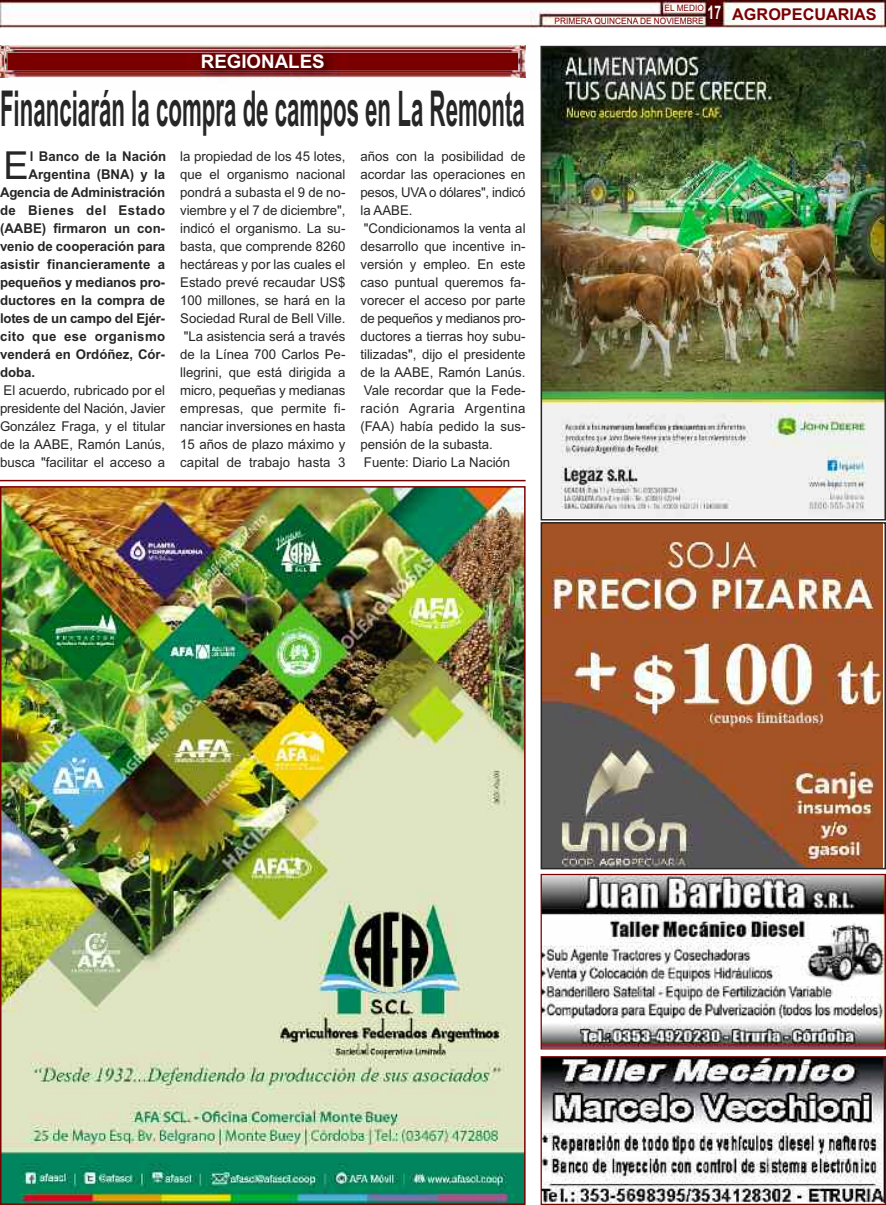
<style>
.page{position:relative;width:886px;height:1205px;background:#fff}
.page>*{position:absolute;margin:0;border:0;box-sizing:border-box;transform-origin:0 0}
.t1{font:700 49.5px "Arial";color:#272627;scale:.45 1}
.t2{font:38.62px "Arial";color:#272627}
.t3{font:700 18.75px "Arial";color:#fff}
.t4{font:700 16.25px "Arial";color:#7a0000}
.t5{font:13.5px/18px "Arial";color:#272627;text-align:justify}
.t6{font:700 13.5px "Arial";color:#272627}
.t7{font:700 13.5px "Arial";letter-spacing:.025em;color:#272627}
.t8{font:700 13.5px "Arial";letter-spacing:.04em;color:#272627}
.t9{font:8.75px/13.2px "Arial";color:#7a0000;scale:.95 1}
</style>
<div class="page">
<img style="left:542px;top:1058px;width:342px;height:144px">
<div style="left:540px;top:1056px;width:346px;height:149px;border:1px solid #7a0000"></div>
<img style="left:0;top:0;width:886px;height:27px">
<hr style="left:0;top:480px;width:525px;height:1px;background:#7a0000">
<img style="left:3px;top:489px;width:519px;height:713px">
<img style="left:542px;top:876px;width:342px;height:171px">
<div style="left:540px;top:874px;width:346px;height:175px;border:1px solid #7a0000"></div>
<img style="left:543px;top:49px;width:340px;height:468px">
<div style="left:540px;top:46px;width:346px;height:474px;border:2px solid #272627"></div>
<img style="left:543px;top:525px;width:339px;height:341px">
<div style="left:540px;top:522px;width:346px;height:347px;border:2px solid #272627"></div>
<img style="left:540px;top:46px;width:2px;height:44px">
<img style="left:0;top:45px;width:525px;height:33px">
<h3 class="t3" style="left:201px;top:50px;width:125px">rEgionalEs</h3>
<h1 class="t1" style="left:0;top:80px;width:1168px">financiarán la compra de campos en la remonta</h1>
<h2 class="t2" style="left:4px;top:143px;width:27px">E</h2>
<p class="t6" style="left:30px;top:148px;width:138px">l banco de la nación</p>
<p class="t6" style="left:29px;top:166px;width:138px">argentina (bna) y la</p>
<p class="t6" style="left:0;top:184px;width:167px">agencia de administración</p>
<p class="t8" style="left:0;top:202px;width:167px">de bienes del Estado</p>
<p class="t6" style="left:0;top:220px;width:167px">(aabE) firmaron un con-</p>
<p class="t6" style="left:0;top:238px;width:167px">venio de cooperación para</p>
<p class="t6" style="left:0;top:256px;width:167px">asistir financieramente a</p>
<p class="t6" style="left:0;top:274px;width:167px">pequeños y medianos pro-</p>
<p class="t6" style="left:0;top:292px;width:167px">ductores en la compra de</p>
<p class="t6" style="left:0;top:310px;width:167px">lotes de un campo del Ejér-</p>
<p class="t7" style="left:0;top:328px;width:167px">cito que ese organismo</p>
<p class="t6" style="left:0;top:346px;width:167px">venderá en ordóñez, Cór-</p>
<p class="t6" style="left:0;top:364px;width:37px">doba.</p>
<p class="t5" style="left:0;top:381px;width:167px">El acuerdo, rubricado por el presidente del Nación, Javier González Fraga, y el titular de la AABE, Ramón Lanús, busca "facilitar el acceso a</p>
<p class="t5" style="left:180px;top:147px;width:167px">la propiedad de los 45 lotes, que el organismo nacional pondrá a subasta el 9 de no&shy;viembre y el 7 de diciembre", indicó el organismo. La su&shy;basta, que comprende 8260 hectáreas y por las cuales el Estado prevé recaudar US$ 100 millones, se hará en la Sociedad Rural de Bell Ville. "La asistencia será a través de la Línea 700 Carlos Pe&shy;llegrini, que está dirigida a micro, pequeñas y medianas empresas, que permite fi&shy;nanciar inversiones en hasta 15 años de plazo máximo y capital de trabajo hasta 3</p>
<p class="t5" style="left:360px;top:147px;width:167px;text-align:left">años con la posibilidad de acordar las operaciones en pesos, UVA o dólares", indicó la AABE.<br>"Condicionamos la venta al desarrollo que incentive in&shy;versión y empleo. En este caso puntual queremos fa&shy;vorecer el acceso por parte de pequeños y medianos pro&shy;ductores a tierras hoy subu&shy;tilizadas", dijo el presidente de la AABE, Ramón Lanús.<br>Vale recordar que la Fede&shy;ración Agraria Argentina (FAA) había pedido la sus&shy;pensión de la subasta.<br>Fuente: Diario La Nación</p>
<p class="t9" style="left:555px;top:1px;width:177px;text-indent:110px">EL MEDIO<br>PRIMERA QUINCENA DE NOVIEMBRE <sup>17</sup></p>
<p class="t4" style="left:732px;top:5px;width:146px">agropECuarias</p>
</div>
